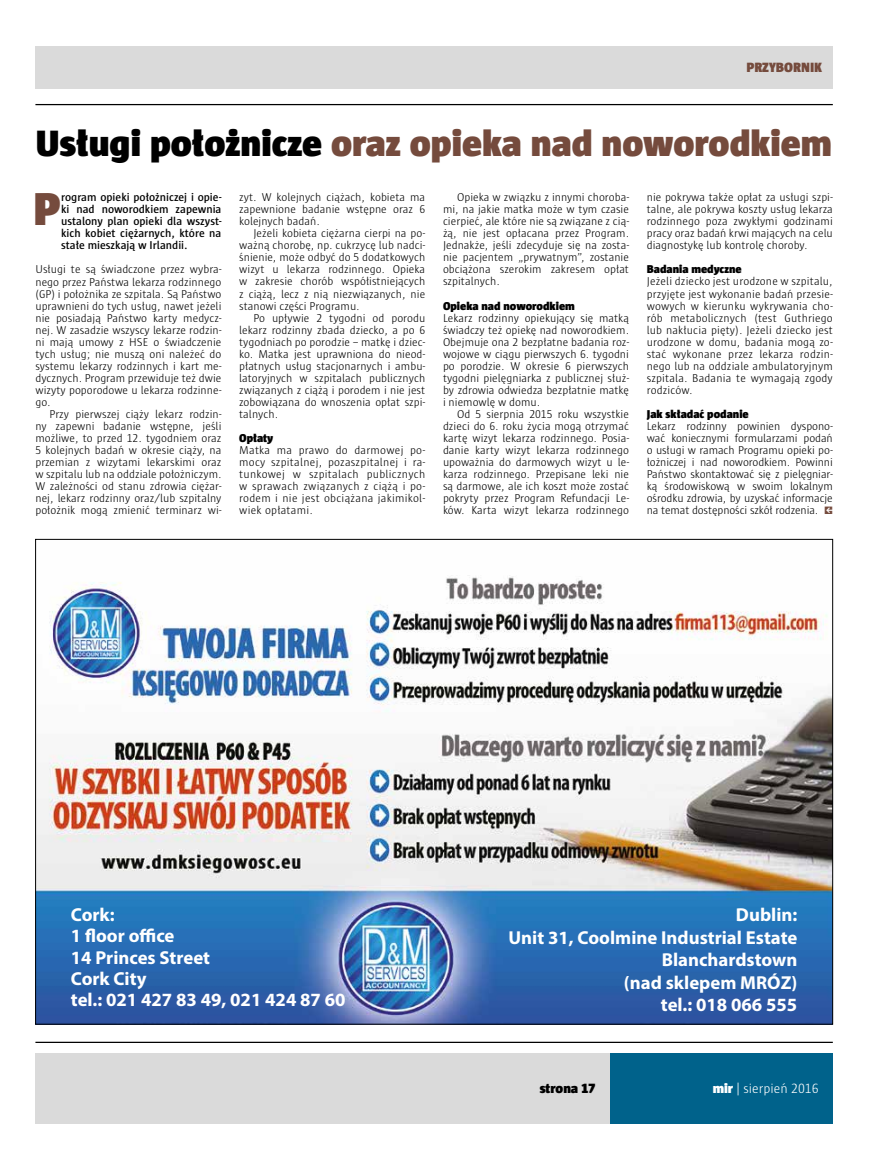
<style>
.page{position:relative;width:886px;height:1170px;background:#fff}
.page>*{position:absolute;margin:0;border:0;box-sizing:border-box;transform-origin:0 0}
.t1{font:900 47.12px "Sun";color:#754b3d}
.t2{font:900 37.5px "Sun";color:#754b3d}
.t3{font:700 18.75px/21.2px "Myriad Pro";color:#fff}
.t4{font:300 13.75px "Sun";color:#fff}
.t5{font:900 13.75px "Sun";color:#754b3d}
.t6{font:900 13.75px "Sun";color:#000}
.t7{font:300 11.62px/12px "Sun";color:#000;text-align:justify}
.t8{font:600 11.62px/12px "Sun";color:#000;text-align:justify}
.t9{font:900 11.62px "Sun";color:#000}
.s1{color:#000}
.s2{font-weight:900}
</style>
<div class="page">
<hr style="left:35px;top:104px;width:798px;height:1px;background:#000">
<hr style="left:35px;top:1041px;width:798px;height:1px;background:#000">
<div style="left:609px;top:1052px;width:224px;height:71px;background:#00628b"></div>
<div style="left:35px;top:1052px;width:574px;height:71px;background:#dadada"></div>
<img style="left:37px;top:575px;width:794px;height:447px">
<div style="left:35px;top:46px;width:798px;height:43px;background:#dadada"></div>
<p class="t5" style="left:746px;top:60px;width:77px">PRZYBORNIK</p>
<h2 class="t2" style="left:35px;top:121px;width:798px"><span class="s1">Usługi położnicze</span> oraz opieka nad noworodkiem</h2>
<h1 class="t1" style="left:33px;top:182px;width:29px">P</h1>
<p class="t8" style="left:61px;top:191px;width:162px">rogram opieki położniczej i opie&shy;ki nad noworodkiem zapewnia ustalony plan opieki dla wszyst&shy;kich kobiet ciężarnych, które na stałe mieszkają w Irlandii.</p>
<p class="t7" style="left:35px;top:263px;width:188px">Usługi te są świadczone przez wybra&shy;nego przez Państwa lekarza rodzinnego (GP) i położnika ze szpitala. Są Państwo uprawnieni do tych usług, nawet jeżeli nie posiadają Państwo karty medycz&shy;nej. W zasadzie wszyscy lekarze rodzin&shy;ni mają umowy z HSE o świadczenie tych usług; nie muszą oni należeć do systemu lekarzy rodzinnych i kart me&shy;dycznych. Program przewiduje też dwie wizyty poporodowe u lekarza rodzinne&shy;go.</p>
<p class="t7" style="left:35px;top:407px;width:188px;text-indent:14px">Przy pierwszej ciąży lekarz rodzin&shy;ny zapewni badanie wstępne, jeśli możliwe, to przed 12. tygodniem oraz 5 kolejnych badań w okresie ciąży, na przemian z wizytami lekarskimi oraz w szpitalu lub na oddziale położniczym.<br>W zależności od stanu zdrowia ciężar&shy;nej, lekarz rodzinny oraz/lub szpitalny położnik mogą zmienić terminarz wi-</p>
<p class="t7" style="left:239px;top:191px;width:188px">zyt. W kolejnych ciążach, kobieta ma zapewnione badanie wstępne oraz 6 kolejnych badań.</p>
<p class="t7" style="left:239px;top:227px;width:188px;text-indent:14px">Jeżeli kobieta ciężarna cierpi na po&shy;ważną chorobę, np. cukrzycę lub nadci&shy;śnienie, może odbyć do 5 dodatkowych wizyt u lekarza rodzinnego. Opieka w zakresie chorób współistniejących z ciążą, lecz z nią niezwiązanych, nie stanowi części Programu.</p>
<p class="t7" style="left:239px;top:311px;width:188px;text-indent:14px">Po upływie 2 tygodni od porodu lekarz rodzinny zbada dziecko, a po 6 tygodniach po porodzie – matkę i dziec&shy;ko. Matka jest uprawniona do nieod&shy;płatnych usług stacjonarnych i ambu&shy;latoryjnych w szpitalach publicznych związanych z ciążą i porodem i nie jest zobowiązana do wnoszenia opłat szpi&shy;talnych.</p>
<p class="t9" style="left:239px;top:431px;width:35px">Opłaty</p>
<p class="t7" style="left:239px;top:443px;width:188px">Matka ma prawo do darmowej po&shy;mocy szpitalnej, pozaszpitalnej i ra&shy;tunkowej w szpitalach publicznych w sprawach związanych z ciążą i po&shy;rodem i nie jest obciążana jakimikol&shy;wiek opłatami.</p>
<p class="t7" style="left:443px;top:191px;width:188px;text-indent:14px">Opieka w związku z innymi choroba&shy;mi, na jakie matka może w tym czasie cierpieć, ale które nie są związane z cią&shy;żą, nie jest opłacana przez Program.<br>Jednakże, jeśli zdecyduje się na zosta&shy;nie pacjentem „prywatnym”, zostanie obciążona szerokim zakresem opłat szpitalnych.</p>
<p class="t9" style="left:443px;top:299px;width:133px">Opieka nad noworodkiem</p>
<p class="t7" style="left:443px;top:311px;width:188px">Lekarz rodzinny opiekujący się matką świadczy też opiekę nad noworodkiem.<br>Obejmuje ona 2 bezpłatne badania roz&shy;wojowe w ciągu pierwszych 6. tygodni po porodzie. W okresie 6 pierwszych tygodni pielęgniarka z publicznej służ&shy;by zdrowia odwiedza bezpłatnie matkę i niemowlę w domu.</p>
<p class="t7" style="left:443px;top:407px;width:188px;text-indent:14px">Od 5 sierpnia 2015 roku wszystkie dzieci do 6. roku życia mogą otrzymać kartę wizyt lekarza rodzinnego. Posia&shy;danie karty wizyt lekarza rodzinnego upoważnia do darmowych wizyt u le&shy;karza rodzinnego. Przepisane leki nie są darmowe, ale ich koszt może zostać pokryty przez Program Refundacji Le&shy;ków. Karta wizyt lekarza rodzinnego</p>
<p class="t7" style="left:647px;top:191px;width:188px">nie pokrywa także opłat za usługi szpi&shy;talne, ale pokrywa koszty usług lekarza rodzinnego poza zwykłymi godzinami pracy oraz badań krwi mających na celu diagnostykę lub kontrolę choroby.</p>
<p class="t9" style="left:647px;top:263px;width:96px">Badania medyczne</p>
<p class="t7" style="left:647px;top:275px;width:188px">Jeżeli dziecko jest urodzone w szpitalu, przyjęte jest wykonanie badań przesie&shy;wowych w kierunku wykrywania cho&shy;rób metabolicznych (test Guthriego lub nakłucia pięty). Jeżeli dziecko jest urodzone w domu, badania mogą zo&shy;stać wykonane przez lekarza rodzin&shy;nego lub na oddziale ambulatoryjnym szpitala. Badania te wymagają zgody rodziców.</p>
<p class="t9" style="left:647px;top:407px;width:103px">Jak składać podanie</p>
<p class="t7" style="left:647px;top:419px;width:188px">Lekarz rodzinny powinien dyspono&shy;wać koniecznymi formularzami podań o usługi w ramach Programu opieki po&shy;łożniczej i nad noworodkiem. Powinni Państwo skontaktować się z pielęgniar&shy;ką środowiskową w swoim lokalnym ośrodku zdrowia, by uzyskać informacje na temat dostępności szkół rodzenia.</p>
<h3 class="t3" style="left:71px;top:903px;width:276px">Cork:<br>1 floor office<br>14 Princes Street<br>Cork City<br>tel.: 021 427 83 49, 021 424 87 60</h3>
<h3 class="t3" style="left:508px;top:902px;width:290px;line-height:22.5px;text-align:right">Dublin:<br>Unit 31, Coolmine Industrial Estate<br>Blanchardstown<br>(nad sklepem MRÓZ)<br>tel.: 018 066 555</h3>
<p class="t6" style="left:540px;top:1080px;width:57px">strona 17</p>
<p class="t4" style="left:713px;top:1080px;width:107px"><span class="s2">mir</span> | sierpień 2016</p>
</div>
